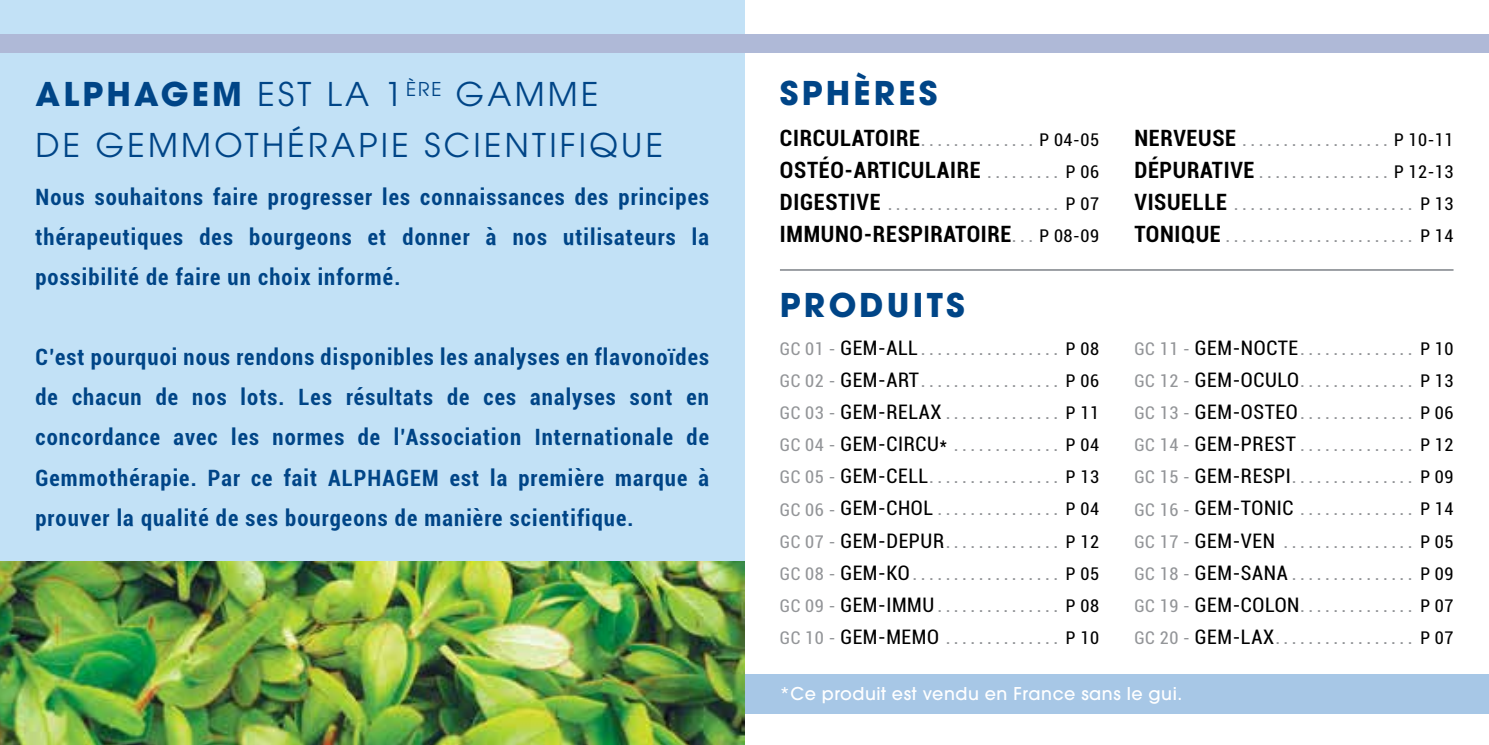
<style>
.page{position:relative;width:1489px;height:745px;background:#fff}
.page>*{position:absolute;margin:0;border:0;box-sizing:border-box;transform-origin:0 0}
.t1{font:32.5px/50px "Avant Garde";letter-spacing:.1em;color:#004587}
.t2{font:700 32.5px "Avant Garde";letter-spacing:.1em;color:#004587}
.t3{font:700 condensed 22.5px/40px "Roboto";letter-spacing:.05em;color:#004587;text-align:justify}
.t4{font:700 condensed 22.5px "Roboto";letter-spacing:.03em;color:#000}
.t5{font:condensed 20px/32px "Roboto";letter-spacing:.03em;color:#939598;text-align:justify}
.t6{font:500 17.5px "Avant Garde";letter-spacing:.03em;color:#fff}
.s1{font-weight:700}
.s2{font-weight:700;font-size:22.5px;color:#000}
.s3{font-size:17.5px;color:#000}
.s4{font-weight:400;font-size:20px;color:#939598}
.s5{font-weight:400;font-size:17.5px}
.s6{font-size:17.5px}
.s7{color:#000}
</style>
<div class="page">
<hr style="left:1488px;top:53px;width:1px;height:53px;background:#8dc63f">
<div style="left:0;top:0;width:744px;height:744px;background:#c2e1f6"></div>
<div style="left:0;top:35px;width:1488px;height:18px;background:#afb9d7"></div>
<div style="left:744px;top:673px;width:744px;height:40px;background:#a7c7e6"></div>
<img style="left:0;top:561px;width:744px;height:183px">
<hr style="left:780px;top:269px;width:673px;height:1px;background:#4d545c">
<h1 class="t1" style="left:35px;top:69px;width:629px"><span class="s1">ALPHAGEM</span> EST LA 1<sup>ÈRE</sup> GAMME<br>DE GEMMOTHÉRAPIE SCIENTIFIQUE</h1>
<p class="t3" style="left:35px;top:176px;width:675px">Nous souhaitons faire progresser les connaissances des principes thérapeutiques des bourgeons et donner à nos utilisateurs la possibilité de faire un choix informé.</p>
<p class="t3" style="left:35px;top:336px;width:675px">C’est pourquoi nous rendons disponibles les analyses en flavonoïdes de chacun de nos lots. Les résultats de ces analyses sont en concordance avec les normes de l’Association Internationale de Gemmothérapie. Par ce fait ALPHAGEM est la première marque à prouver la qualité de ses bourgeons de manière scientifique.</p>
<h1 class="t2" style="left:780px;top:72px;width:138px">SPH ÈRES</h1>
<p class="t5" style="left:780px;top:122px;width:320px"><span class="s2">Circulatoire</span>.............. <span class="s3">P 04-05</span></p>
<p class="t4" style="left:780px;top:154px;width:320px">Ostéo-articulaire <span class="s4">.........</span> <span class="s5">P 06</span></p>
<p class="t5" style="left:780px;top:186px;width:320px"><span class="s2">Digestive</span> ..................... <span class="s3">P 07</span></p>
<p class="t4" style="left:780px;top:218px;width:320px">Immuno-respiratoire<span class="s4">...</span> <span class="s5">P 08-09</span></p>
<h1 class="t2" style="left:780px;top:283px;width:185px">PRODUITS</h1>
<p class="t5" style="left:1134px;top:122px;width:320px"><span class="s2">Nerveuse</span> .................. <span class="s3">P 10-11<br></span><span class="s2">Dépurative</span> ................ <span class="s3">P 12-13</span></p>
<p class="t4" style="left:1134px;top:186px;width:59px">Visuelle</p>
<p class="t5" style="left:1134px;top:186px;width:320px;text-align:right">...................... <span class="s3">P 13<br></span><span class="s2">Tonique</span> ....................... <span class="s3">P 14</span></p>
<p class="t5" style="left:780px;top:331px;width:320px"><span class="s6">GC 01 -</span> <span class="s7">GEM-ALL</span>................. <span class="s3">P 08<br></span><span class="s6">GC 02 -</span> <span class="s7">GEM-ART</span>................. <span class="s3">P 06<br></span><span class="s6">GC 03 -</span> <span class="s7">GEM-RELAX</span>.............. <span class="s3">P 11<br></span><span class="s6">GC 04 -</span> <span class="s7">GEM-CIRCU*</span> ............. <span class="s3">P 04<br></span><span class="s6">GC 05 -</span> <span class="s7">GEM-CELL</span>................ <span class="s3">P 13<br></span><span class="s6">GC 06 -</span> <span class="s7">GEM-CHOL</span>............... <span class="s3">P 04<br></span><span class="s6">GC 07 -</span> <span class="s7">GEM-DEPUR</span>.............. <span class="s3">P 12<br></span><span class="s6">GC 08 -</span> <span class="s7">GEM-KO</span>.................. <span class="s3">P 05<br></span><span class="s6">GC 09 -</span> <span class="s7">GEM-IMMU</span>............... <span class="s3">P 08<br></span><span class="s6">GC 10 -</span> <span class="s7">GEM-MEMO</span> .............. <span class="s3">P 10</span></p>
<p class="t5" style="left:1134px;top:331px;width:320px"><span class="s6">GC 11 -</span> <span class="s7">GEM-NOCTE</span>.............. <span class="s3">P 10<br></span><span class="s6">GC 12 -</span> <span class="s7">GEM-OCULO</span>.............. <span class="s3">P 13<br></span><span class="s6">GC 13 -</span> <span class="s7">GEM-OSTEO</span>.............. <span class="s3">P 06<br></span><span class="s6">GC 14 -</span> <span class="s7">GEM-PREST</span>.............. <span class="s3">P 12<br></span><span class="s6">GC 15 -</span> <span class="s7">GEM-RESPI</span>............... <span class="s3">P 09<br></span><span class="s6">GC 16 -</span> <span class="s7">GEM-TONIC</span> .............. <span class="s3">P 14<br></span><span class="s6">GC 17 -</span> <span class="s7">GEM-VEN</span> ................ <span class="s3">P 05<br></span><span class="s6">GC 18 -</span> <span class="s7">GEM-SANA</span>............... <span class="s3">P 09<br></span><span class="s6">GC 19 -</span> <span class="s7">GEM-COLON</span>.............. <span class="s3">P 07<br></span><span class="s6">GC 20 -</span> <span class="s7">GEM-LAX</span>................. <span class="s3">P 07</span></p>
<p class="t6" style="left:780px;top:682px;width:404px">*Ce produit est vendu en France sans le gui.</p>
</div>
